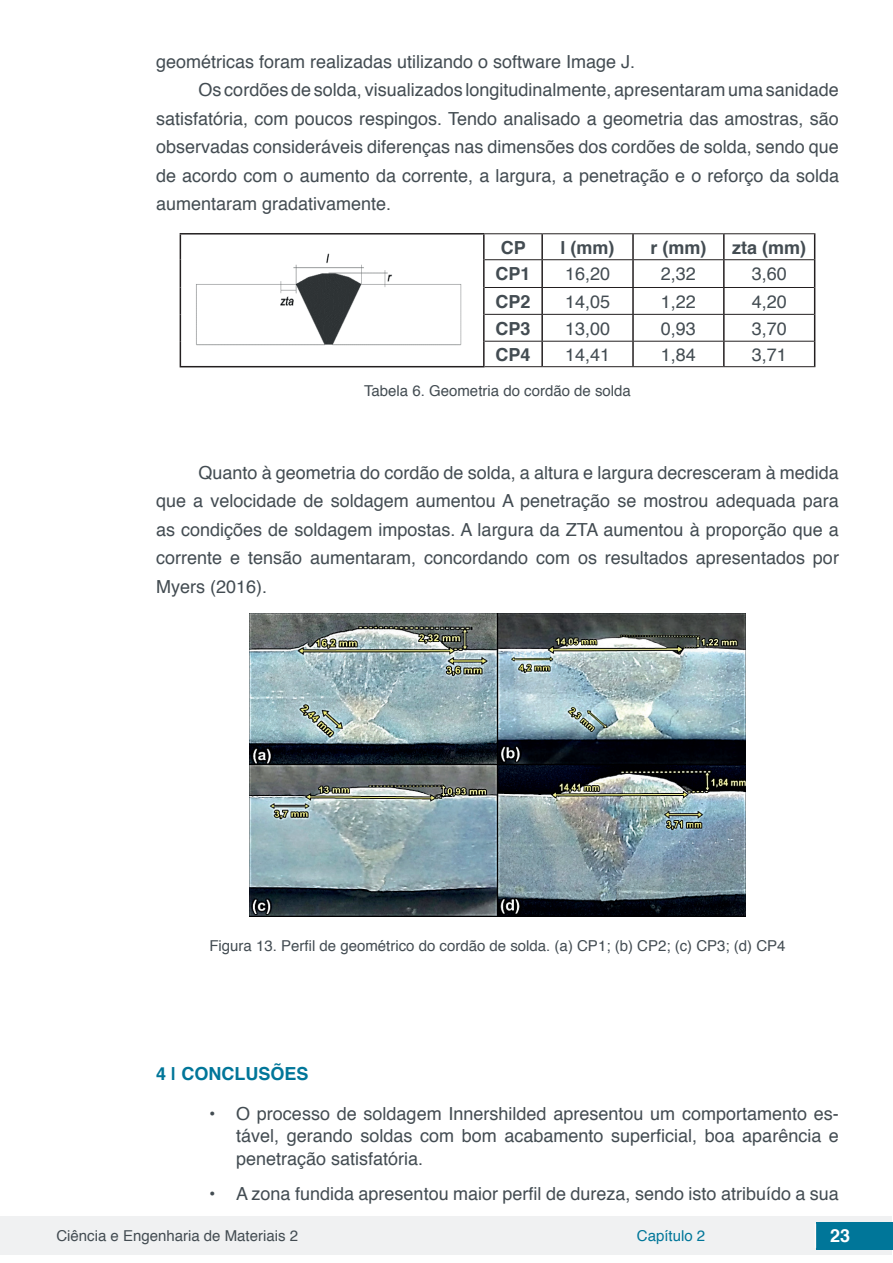
<style>
.page{position:relative;width:893px;height:1263px;background:#fff}
.page>*{position:absolute;margin:0;border:0;box-sizing:border-box;transform-origin:0 0}
.t1{font:18px/28.5px "Helvetica";color:#434c52;text-align:justify}
.t2{font:700 18px "Helvetica";color:#434c52}
.t3{font:700 18px "Helvetica";color:#007699}
.t4{font:700 18px "Helvetica";color:#fff}
.t5{font:15px "Helvetica";color:#434c52}
.t6{font:15px "Helvetica";color:#007699}
</style>
<div class="page">
<div style="left:1px;top:1216px;width:891px;height:38px;background:#f0f1f2"></div>
<div style="left:816px;top:1222px;width:77px;height:27px;background:#007699"></div>
<svg style="left:815px;top:1224px;width:1px;height:24px"></svg>
<hr style="left:180px;top:233px;width:305px;height:2px;background:#231f20">
<hr style="left:483px;top:235px;width:2px;height:25px;background:#231f20">
<hr style="left:541px;top:234px;width:2px;height:25px;background:#231f20">
<hr style="left:632px;top:234px;width:2px;height:25px;background:#231f20">
<hr style="left:723px;top:234px;width:2px;height:25px;background:#231f20">
<hr style="left:483px;top:260px;width:2px;height:27px;background:#231f20">
<hr style="left:541px;top:260px;width:2px;height:27px;background:#231f20">
<hr style="left:632px;top:260px;width:2px;height:27px;background:#231f20">
<hr style="left:723px;top:260px;width:2px;height:27px;background:#231f20">
<hr style="left:483px;top:287px;width:2px;height:27px;background:#231f20">
<hr style="left:541px;top:288px;width:2px;height:26px;background:#231f20">
<hr style="left:632px;top:288px;width:2px;height:26px;background:#231f20">
<hr style="left:723px;top:288px;width:2px;height:26px;background:#231f20">
<hr style="left:483px;top:314px;width:2px;height:27px;background:#231f20">
<hr style="left:541px;top:315px;width:2px;height:26px;background:#231f20">
<hr style="left:632px;top:315px;width:2px;height:26px;background:#231f20">
<hr style="left:723px;top:315px;width:2px;height:26px;background:#231f20">
<svg style="left:180px;top:235px;width:1px;height:131px"></svg>
<hr style="left:483px;top:341px;width:2px;height:25px;background:#231f20">
<hr style="left:541px;top:342px;width:2px;height:24px;background:#231f20">
<hr style="left:632px;top:342px;width:2px;height:24px;background:#231f20">
<hr style="left:723px;top:342px;width:2px;height:24px;background:#231f20">
<svg style="left:814px;top:234px;width:1px;height:132px"></svg>
<hr style="left:180px;top:366px;width:305px;height:1px;background:#231f20">
<hr style="left:485px;top:233px;width:57px;height:1px;background:#231f20">
<hr style="left:542px;top:233px;width:91px;height:1px;background:#231f20">
<hr style="left:633px;top:233px;width:91px;height:1px;background:#231f20">
<hr style="left:724px;top:233px;width:91px;height:1px;background:#231f20">
<hr style="left:485px;top:259px;width:57px;height:1px;background:#231f20">
<hr style="left:542px;top:259px;width:91px;height:1px;background:#231f20">
<hr style="left:633px;top:259px;width:91px;height:1px;background:#231f20">
<hr style="left:724px;top:259px;width:90px;height:1px;background:#231f20">
<hr style="left:485px;top:287px;width:57px;height:1px;background:#231f20">
<hr style="left:542px;top:287px;width:91px;height:1px;background:#231f20">
<hr style="left:633px;top:287px;width:91px;height:1px;background:#231f20">
<hr style="left:724px;top:287px;width:90px;height:1px;background:#231f20">
<hr style="left:485px;top:314px;width:57px;height:1px;background:#231f20">
<hr style="left:542px;top:314px;width:91px;height:1px;background:#231f20">
<hr style="left:633px;top:314px;width:91px;height:1px;background:#231f20">
<hr style="left:724px;top:314px;width:90px;height:1px;background:#231f20">
<hr style="left:485px;top:341px;width:57px;height:1px;background:#231f20">
<hr style="left:542px;top:341px;width:91px;height:1px;background:#231f20">
<hr style="left:633px;top:341px;width:91px;height:1px;background:#231f20">
<hr style="left:724px;top:341px;width:90px;height:1px;background:#231f20">
<hr style="left:485px;top:366px;width:57px;height:1px;background:#231f20">
<hr style="left:542px;top:366px;width:91px;height:1px;background:#231f20">
<hr style="left:633px;top:366px;width:91px;height:1px;background:#231f20">
<hr style="left:724px;top:366px;width:91px;height:1px;background:#231f20">
<img style="left:196px;top:253px;width:266px;height:93px">
<img style="left:249px;top:613px;width:497px;height:303px">
<p class="t1" style="left:156px;top:47px;width:481px">geométricas foram realizadas utilizando o software Image J.</p>
<p class="t1" style="left:199px;top:76px;width:642px">Os cordões de solda, visualizados longitudinalmente, apresentaram uma sanidade</p>
<p class="t1" style="left:156px;top:104px;width:684px">satisfatória, com poucos respingos. Tendo analisado a geometria das amostras, são</p>
<p class="t1" style="left:156px;top:133px;width:684px">observadas consideráveis diferenças nas dimensões dos cordões de solda, sendo que</p>
<p class="t1" style="left:156px;top:161px;width:684px">de acordo com o aumento da corrente, a largura, a penetração e o reforço da solda</p>
<p class="t1" style="left:156px;top:190px;width:237px">aumentaram gradativamente.</p>
<p class="t2" style="left:501px;top:233px;width:27px">CP</p>
<p class="t2" style="left:561px;top:233px;width:55px">l (mm)</p>
<p class="t2" style="left:650px;top:233px;width:57px">r (mm)</p>
<p class="t2" style="left:732px;top:233px;width:75px">zta (mm)</p>
<p class="t2" style="left:495px;top:259px;width:37px">CP1</p>
<p class="t1" style="left:565px;top:260px;width:47px">16,20</p>
<p class="t1" style="left:661px;top:260px;width:37px">2,32</p>
<p class="t1" style="left:752px;top:260px;width:37px">3,60</p>
<p class="t2" style="left:495px;top:287px;width:37px">CP2</p>
<p class="t1" style="left:565px;top:288px;width:47px">14,05</p>
<p class="t1" style="left:661px;top:288px;width:37px">1,22</p>
<p class="t1" style="left:752px;top:288px;width:37px">4,20</p>
<p class="t2" style="left:495px;top:314px;width:37px">CP3</p>
<p class="t1" style="left:565px;top:314px;width:47px">13,00</p>
<p class="t1" style="left:661px;top:314px;width:37px">0,93</p>
<p class="t1" style="left:752px;top:314px;width:37px">3,70</p>
<p class="t2" style="left:495px;top:340px;width:37px">CP4</p>
<p class="t1" style="left:565px;top:341px;width:47px">14,41</p>
<p class="t1" style="left:661px;top:341px;width:37px">1,84</p>
<p class="t1" style="left:752px;top:341px;width:37px">3,71</p>
<p class="t5" style="left:364px;top:380px;width:268px">Tabela 6. Geometria do cordão de solda</p>
<p class="t1" style="left:156px;top:459px;width:684px;text-indent:43px">Quanto à geometria do cordão de solda, a altura e largura decresceram à medida que a velocidade de soldagem aumentou A penetração se mostrou adequada para as condições de soldagem impostas. A largura da ZTA aumentou à proporção que a corrente e tensão aumentaram, concordando com os resultados apresentados por Myers (2016).</p>
<p class="t5" style="left:209px;top:934px;width:578px">Figura 13. Perfil de geométrico do cordão de solda. (a) CP1; (b) CP2; (c) CP3; (d) CP4</p>
<p class="t3" style="left:156px;top:1059px;width:154px">4 | CONCLUSÕES</p>
<p class="t1" style="left:236px;top:1102px;width:604px;line-height:22.5px;text-indent:-27px">• O processo de soldagem Innershilded apresentou um comportamento es&shy;tável, gerando soldas com bom acabamento superficial, boa aparência e penetração satisfatória.</p>
<p class="t1" style="left:209px;top:1180px;width:631px">• A zona fundida apresentou maior perfil de dureza, sendo isto atribuído a sua</p>
<p class="t5" style="left:56px;top:1224px;width:243px">Ciência e Engenharia de Materiais 2</p>
<p class="t6" style="left:637px;top:1224px;width:70px">Capítulo 2</p>
<p class="t4" style="left:830px;top:1221px;width:22px">23</p>
</div>
